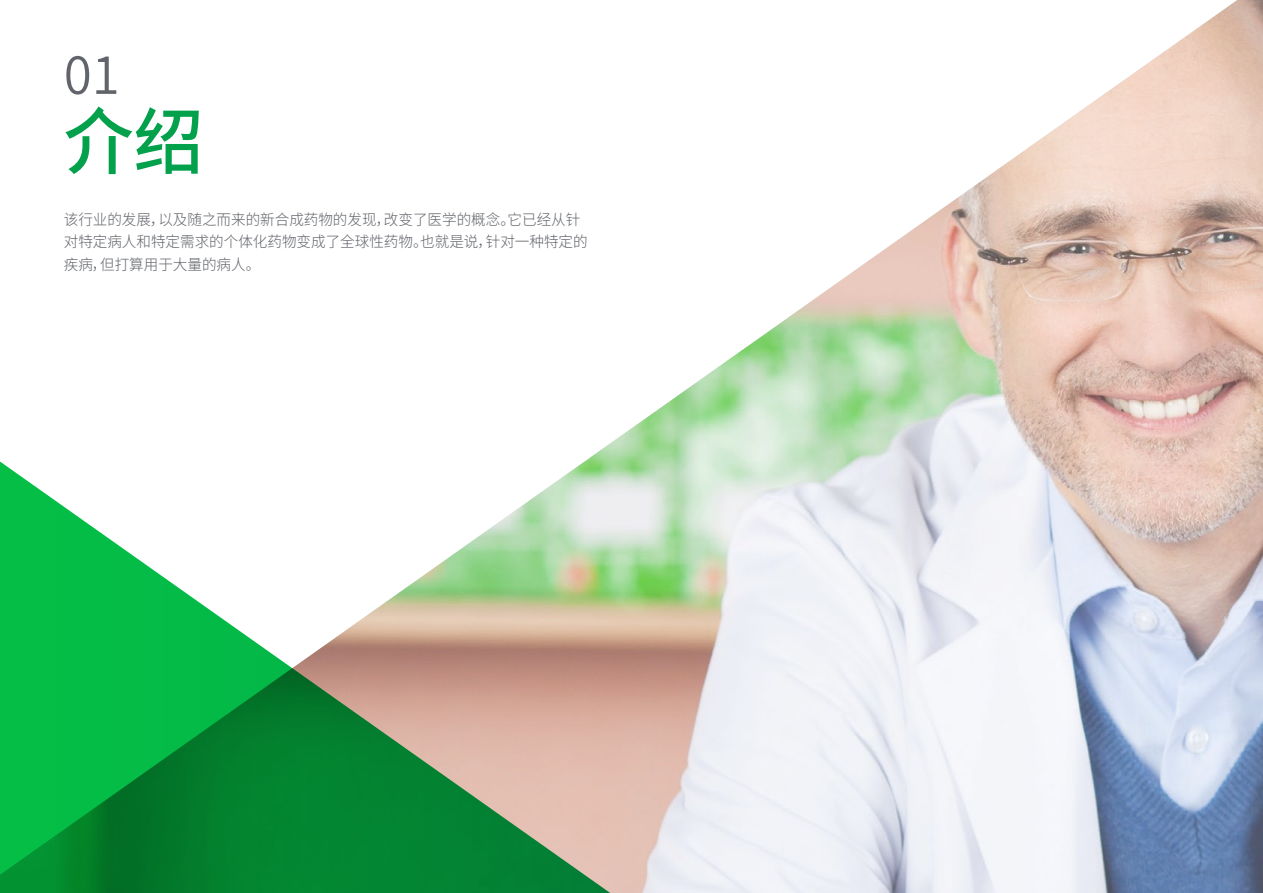
<style>
.page{position:relative;width:1263px;height:893px;background:#fff}
.page>*{position:absolute;margin:0;border:0;box-sizing:border-box;transform-origin:0 0}
.t1{font:500 72px "Source Han Sans CN";color:#04a14d}
.t2{font:52.5px "Source Han Sans CN";color:#61646a}
.t3{font:300 15px/22.5px "Source Han Sans CN";color:#61646a}
</style>
<div class="page">
<img style="left:607px;top:0;width:656px;height:893px">
<svg style="left:0;top:446px;width:640px;height:447px"></svg>
<h2 class="t2" style="left:64px;top:45px;width:57px">01</h2>
<h1 class="t1" style="left:64px;top:101px;width:141px">介绍</h1>
<p class="t3" style="left:64px;top:208px;width:525px">该行业的发展，以及随之而来的新合成药物的发现，改变了医学的概念。它已经从针对特定病人和特定需求的个体化药物变成了全球性药物。也就是说，针对一种特定的疾病，但打算用于大量的病人。</p>
</div>
